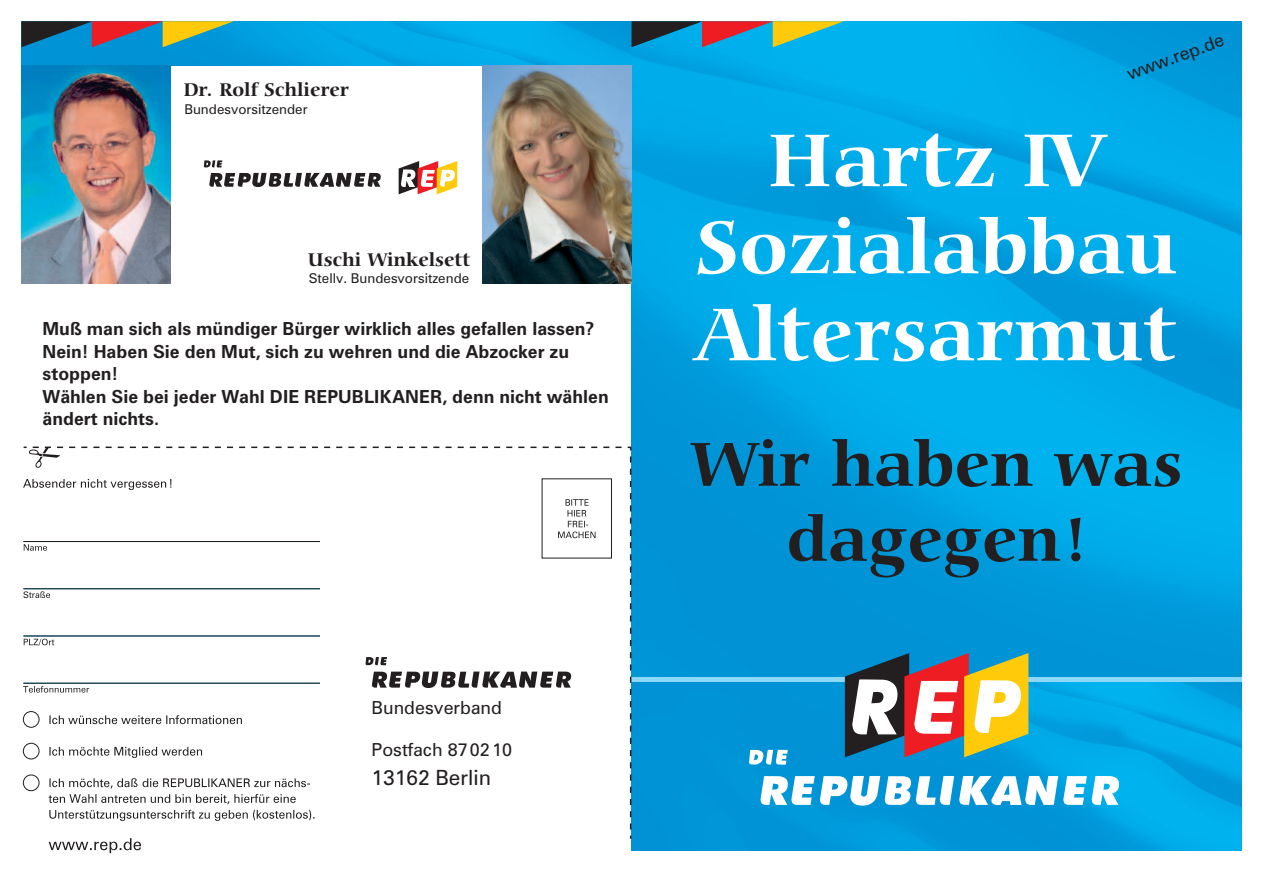
<style>
.page{position:relative;width:1263px;height:872px;background:#fff}
.page>*{position:absolute;margin:0;border:0;box-sizing:border-box;transform-origin:0 0}
.t1{font:700 79.5px/87px "Carmina BT";color:#fff;text-align:center}
.t2{font:700 66px/75px "Carmina BT";color:#231f20;text-align:center}
.t3{font:21px "Zurich BT";color:#231f20}
.t4{font:700 19.5px "Carmina BT";color:#231f20}
.t5{font:700 18px/22.5px "Zurich BT";color:#231f20}
.t6{font:18px "Zurich BT";color:#231f20}
.t7{font:13.5px "Zurich BT";color:#231f20}
</style>
<div class="page">
<img style="left:21px;top:21px;width:610px;height:45px">
<img style="left:631px;top:21px;width:611px;height:656px">
<img style="left:632px;top:681px;width:610px;height:169px">
<hr style="left:631px;top:677px;width:611px;height:4px;background:#8dd7f7">
<img style="left:483px;top:66px;width:148px;height:218px">
<svg style="left:749px;top:653px;width:370px;height:152px"></svg>
<svg style="left:21px;top:21px;width:213px;height:26px;background:#577577"></svg>
<svg style="left:632px;top:21px;width:610px;height:50px;background:#0fa0d3"></svg>
<svg style="left:399px;top:161px;width:58px;height:33px"></svg>
<svg style="left:204px;top:160px;width:177px;height:27px"></svg>
<img style="left:21px;top:66px;width:149px;height:218px">
<svg style="left:23px;top:446px;width:609px;height:407px"></svg>
<p class="t4" style="left:183px;top:82px;width:167px">Dr. Rolf Schlierer</p>
<p class="t7" style="left:184px;top:104px;width:125px">Bundesvorsitzender</p>
<p class="t4" style="left:308px;top:252px;width:164px">Uschi Winkelsett</p>
<p class="t7" style="left:309px;top:274px;width:162px">Stellv. Bundesvorsitzende</p>
<p class="t5" style="left:43px;top:319px;width:568px">Muß man sich als mündiger Bürger wirklich alles gefallen lassen?<br>Nein! Haben Sie den Mut, sich zu wehren und die Abzocker zu stoppen!<br>Wählen Sie bei jeder Wahl DIE REPUBLIKANER, denn nicht wählen ändert nichts.</p>
<p class="t6" style="left:372px;top:701px;width:132px">Bundesverband</p>
<p class="t6" style="left:372px;top:743px;width:142px">Postfach 87 02 10</p>
<p class="t3" style="left:372px;top:770px;width:121px">13162 Berlin</p>
<p class="t6" style="left:1125px;top:68px;width:103px;rotate:-20deg">www.rep.de</p>
<h1 class="t1" style="left:695px;top:124px;width:484px">Hartz IV<br>Sozialabbau<br>Altersarmut</h1>
<h2 class="t2" style="left:690px;top:432px;width:494px">Wir haben was dagegen!</h2>
</div>
